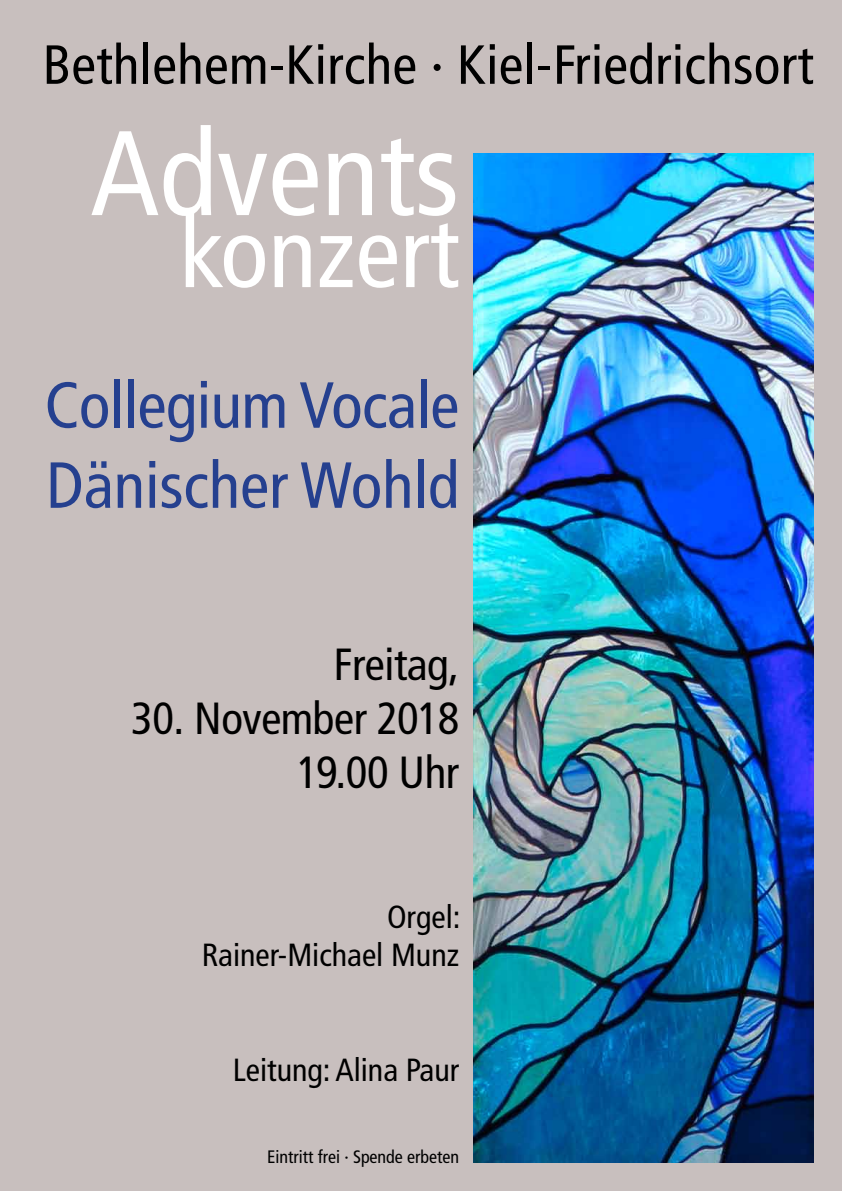
<style>
.page{position:relative;width:842px;height:1191px;background:#c8bfbe}
.page>*{position:absolute;margin:0;border:0;box-sizing:border-box;transform-origin:0 0}
.t1{font:condensed 120px "Frutiger";color:#fff}
.t2{font:condensed 100px "Frutiger";color:#fff}
.t3{font:condensed 65px/80px "Frutiger";letter-spacing:-.01em;color:#25408f}
.t4{font:condensed 55px "Frutiger";letter-spacing:.005em;color:#000}
.t5{font:condensed 45px/54px "Frutiger";letter-spacing:-.01em;color:#000;text-align:right}
.t6{font:condensed 32px/38.4px "Frutiger";color:#000;text-align:right}
.t7{font:condensed 18px "Frutiger";color:#000}
</style>
<div class="page">
<img style="left:473px;top:153px;width:341px;height:1009px">
<h3 class="t4" style="left:43px;top:33px;width:773px">Bethlehem-Kirche · Kiel-Friedrichsort</h3>
<h1 class="t1" style="left:90px;top:104px;width:370px">Advents</h1>
<h2 class="t2" style="left:180px;top:194px;width:281px">konzert</h2>
<h3 class="t3" style="left:45px;top:366px;width:416px">Collegium Vocale<br>Dänischer Wohld</h3>
<h3 class="t5" style="left:333px;top:638px;width:127px">Freitag,</h3>
<h3 class="t5" style="left:131px;top:692px;width:329px">30. November 2018<br>19.00 Uhr</h3>
<p class="t6" style="left:202px;top:897px;width:260px">Orgel:<br>Rainer-Michael Munz</p>
<p class="t6" style="left:233px;top:1051px;width:228px">Leitung: Alina Paur</p>
<p class="t7" style="left:267px;top:1146px;width:194px">Eintritt frei · Spende erbeten</p>
</div>
